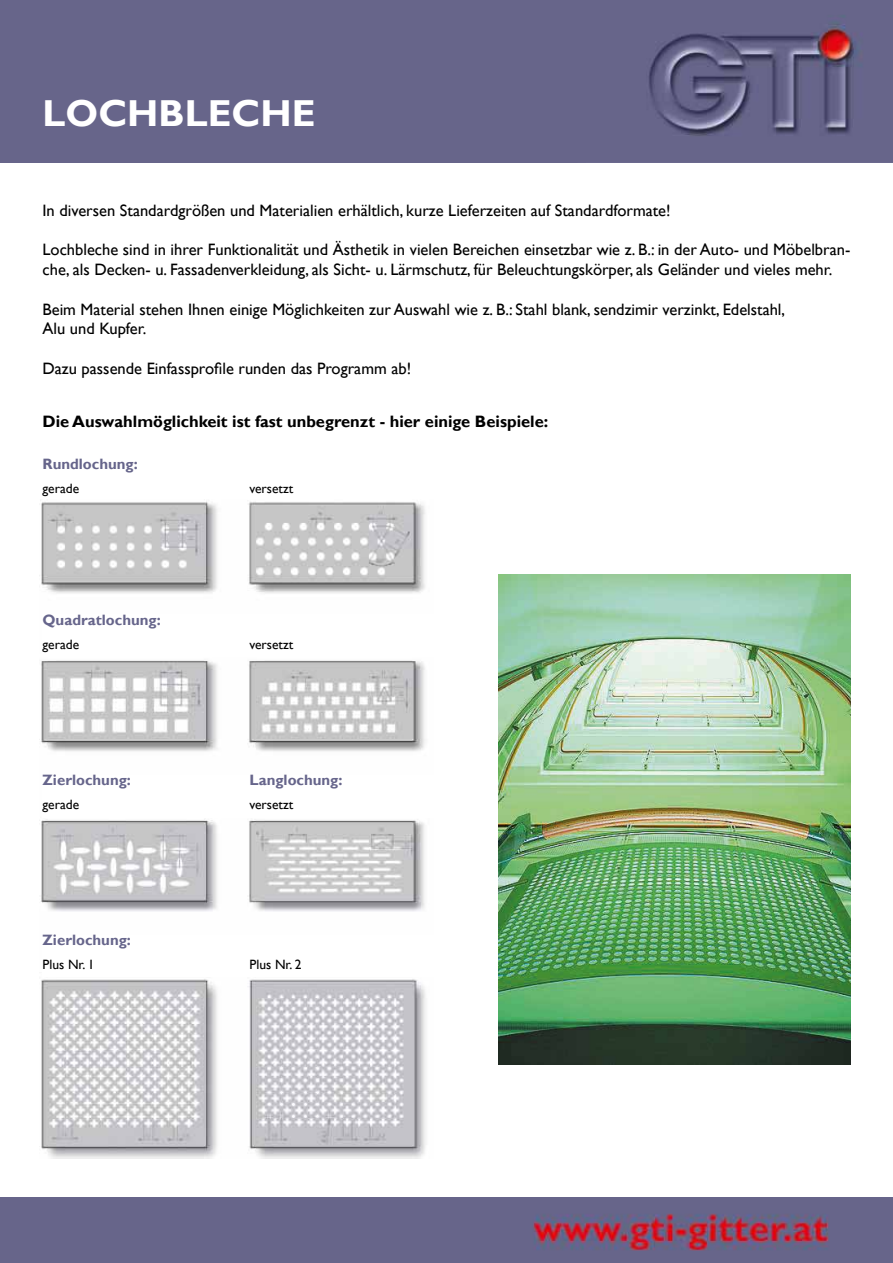
<style>
.page{position:relative;width:893px;height:1263px;background:#fff}
.page>*{position:absolute;margin:0;border:0;box-sizing:border-box;transform-origin:0 0}
.t1{font:700 37.5px "Gill Sans";color:#fff}
.t2{font:16.5px/19.8px "Gill Sans";color:#000}
.t3{font:700 16.5px "Gill Sans";color:#000}
.t4{font:700 15px "Gill Sans";color:#66658b}
.t5{font:13.5px "Gill Sans";color:#000}
</style>
<div class="page">
<img style="left:0;top:0;width:893px;height:163px">
<img style="left:0;top:1197px;width:893px;height:66px">
<img style="left:40px;top:500px;width:386px;height:659px">
<img style="left:498px;top:574px;width:352px;height:490px">
<div style="left:43px;top:615px;width:426px;height:42px;background:#fff"></div>
<div style="left:43px;top:775px;width:426px;height:42px;background:#fff"></div>
<div style="left:43px;top:935px;width:426px;height:41px;background:#fff"></div>
<h1 class="t1" style="left:43px;top:91px;width:275px">LOCHBLECHE</h1>
<p class="t2" style="left:43px;top:200px;width:630px">In diversen Standardgrößen und Materialien erhältlich, kurze Lieferzeiten auf Standardformate!</p>
<p class="t2" style="left:43px;top:240px;width:809px">Lochbleche sind in ihrer Funktionalität und Ästhetik in vielen Bereichen einsetzbar wie z. B.: in der Auto- und Möbelbran&shy;che, als Decken- u. Fassadenverkleidung, als Sicht- u. Lärmschutz, für Beleuchtungskörper, als Geländer und vieles mehr.</p>
<p class="t2" style="left:43px;top:299px;width:744px">Beim Material stehen Ihnen einige Möglichkeiten zur Auswahl wie z. B.: Stahl blank, sendzimir verzinkt, Edelstahl,<br>Alu und Kupfer.</p>
<p class="t2" style="left:43px;top:359px;width:370px">Dazu passende Einfassprofile runden das Programm ab!</p>
<p class="t3" style="left:43px;top:411px;width:507px">Die Auswahlmöglichkeit ist fast unbegrenzt - hier einige Beispiele:</p>
<p class="t4" style="left:43px;top:455px;width:97px">Rundlochung:</p>
<p class="t5" style="left:43px;top:480px;width:38px">gerade</p>
<p class="t5" style="left:250px;top:480px;width:45px">versetzt</p>
<p class="t4" style="left:43px;top:611px;width:120px">Quadratlochung:</p>
<p class="t5" style="left:43px;top:637px;width:38px">gerade</p>
<p class="t5" style="left:250px;top:637px;width:45px">versetzt</p>
<p class="t4" style="left:43px;top:771px;width:90px">Zierlochung:</p>
<p class="t4" style="left:250px;top:771px;width:94px">Langlochung:</p>
<p class="t5" style="left:43px;top:797px;width:38px">gerade</p>
<p class="t5" style="left:250px;top:797px;width:45px">versetzt</p>
<p class="t4" style="left:43px;top:931px;width:90px">Zierlochung:</p>
<p class="t5" style="left:43px;top:957px;width:54px">Plus Nr. 1</p>
<p class="t5" style="left:250px;top:957px;width:54px">Plus Nr. 2</p>
</div>
